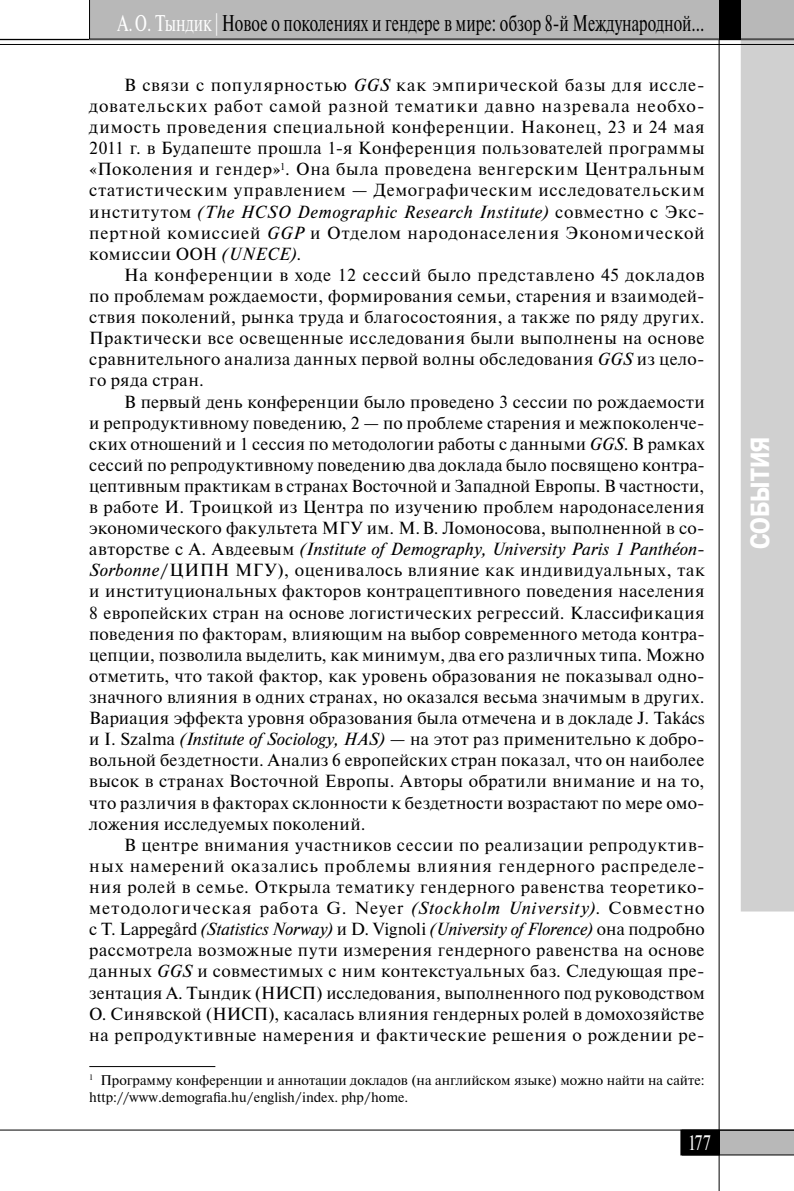
<style>
.page{position:relative;width:794px;height:1191px;background:#fff}
.page>*{position:absolute;margin:0;border:0;box-sizing:border-box;transform-origin:0 0}
.t1{font:700 26.25px "Pragmatica Cond C";color:#fff}
.t2{font:22.75px "Newton";color:#000;scale:.7 1}
.t3{font:21px "Newton";color:#fff;scale:.8 1}
.t4{font:17.5px/21.2px "Newton";letter-spacing:.035em;color:#000;text-align:justify}
.t5{font:14px/16.8px "Newton";color:#000}
.s1{color:#fff}
.s2{font-style:italic}
</style>
<div class="page">
<div style="left:741px;top:40px;width:53px;height:871px;background:#d0d0d0"></div>
<svg style="left:719px;top:1130px;width:75px;height:25px;background:#ababab"></svg>
<div style="left:681px;top:1130px;width:38px;height:25px;background:#000"></div>
<div style="left:680px;top:1130px;width:39px;height:25px;border:1px solid #000"></div>
<hr style="left:718px;top:0;width:1px;height:1191px;background:#000">
<hr style="left:0;top:1129px;width:794px;height:1px;background:#000">
<hr style="left:0;top:39px;width:794px;height:1px;background:#000">
<hr style="left:0;top:44px;width:794px;height:1px;background:#000">
<div style="left:89px;top:0;width:705px;height:39px;background:#b8b8b8"></div>
<div style="left:719px;top:0;width:22px;height:40px;background:#000"></div>
<hr style="left:89px;top:1066px;width:126px;height:1px;background:#000">
<h2 class="t2" style="left:117px;top:15px;width:840px"><span class="s1">А. О. Тындик |</span> Новое о поколениях и гендере в мире: обзор 8-й Международной…</h2>
<p class="t4" style="left:89px;top:76px;width:617px;text-indent:35px">В связи с популярностью <span class="s2">GGS</span> как эмпирической базы для иссле&shy;довательских работ самой разной тематики давно назревала необхо&shy;димость проведения специальной конференции. Наконец, 23 и 24 мая 2011 г. в Будапеште прошла 1-я Конференция пользователей программы «Поколения и гендер»<sup>1</sup>. Она была проведена венгерским Центральным статистическим управлением — Демографическим исследовательским институтом <span class="s2">(The HCSO Demographic Research Institute)</span> совместно с Экс&shy;пертной комиссией <span class="s2">GGP</span> и Отделом народонаселения Экономической комиссии ООН <span class="s2">(UNECE)</span>.</p>
<p class="t4" style="left:89px;top:266px;width:617px;text-indent:35px">На конференции в ходе 12 сессий было представлено 45 докладов по проб лемам рождаемости, формирования семьи, старения и взаимодей&shy;ствия поколений, рынка труда и благосостояния, а также по ряду других.<br>Практически все освещенные исследования были выполнены на основе сравнительного анализа данных первой волны обследования <span class="s2">GGS</span> из цело&shy;го ряда стран.</p>
<p class="t4" style="left:89px;top:393px;width:617px;text-indent:35px">В первый день конференции было проведено 3 сессии по рождаемости и репродуктивному поведению, 2 — по проблеме старения и межпоколенче&shy;ских отношений и 1 сессия по методологии работы с данными <span class="s2">GGS</span>. В рамках сессий по репродуктивному поведению два доклада было посвящено контра&shy;цептивным практикам в странах Восточной и Западной Европы. В частности, в работе И. Троицкой из Центра по изучению проблем народонаселения экономического факультета МГУ им. М. В. Ломоносова, выполненной в со&shy;авторстве с А. Авдеевым <span class="s2">(Institute of Demography, University Paris 1 Panthéon-Sorbonne</span> / ЦИПН МГУ), оценивалось влияние как индивидуальных, так и институциональных факторов контрацептивного поведения населения 8 европейских стран на основе логистических регрессий. Классификация поведения по факторам, влияющим на выбор современного метода контра&shy;цепции, позволила выделить, как минимум, два его различных типа. Можно отметить, что такой фактор, как уровень образования не показывал одно&shy;значного влияния в одних странах, но оказался весьма значимым в других.<br>Вариация эффекта уровня образования была отмечена и в докладе J. Takács и I. Szalma <span class="s2">(Institute of Sociology, HAS)</span> — на этот раз применительно к добро&shy;вольной бездетности. Анализ 6 европейских стран показал, что он наиболее высок в странах Восточной Европы. Авторы обратили внимание и на то, что различия в факторах склонности к бездетности возрастают по мере омо&shy;ложения исследуемых поколений.</p>
<p class="t4" style="left:89px;top:836px;width:617px;text-indent:35px">В центре внимания участников сессии по реализации репродуктив&shy;ных намерений оказались проблемы влияния гендерного распределе&shy;ния ролей в семье. Открыла тематику гендерного равенства теоретико&shy;методологическая работа G. Neyer <span class="s2">(Stockholm University)</span>. Совместно с T. Lappegård <span class="s2">(Statistics Norway)</span> и D. Vignoli <span class="s2">(University of Florence)</span> она подробно рассмотрела возможные пути измерения гендерного равенства на основе данных <span class="s2">GGS</span> и совместимых с ним контекстуальных баз. Следующая пре&shy;зентация А. Тындик (НИСП) исследования, выполненного под руководством О. Синявской (НИСП), касалась влияния гендерных ролей в домохозяйстве на репродуктивные намерения и фактические решения о рождении ре-</p>
<p class="t5" style="left:89px;top:1073px;width:617px"><sup>1</sup> Программу конференции и аннотации докладов (на английском языке) можно найти на сайте: http://www.demografia.hu / english / index. php / home.</p>
<p class="t3" style="left:687px;top:1135px;width:31px">177</p>
<h1 class="t1" style="left:750px;top:549px;width:114px;rotate:-90deg">СОБЫТИЯ</h1>
</div>
